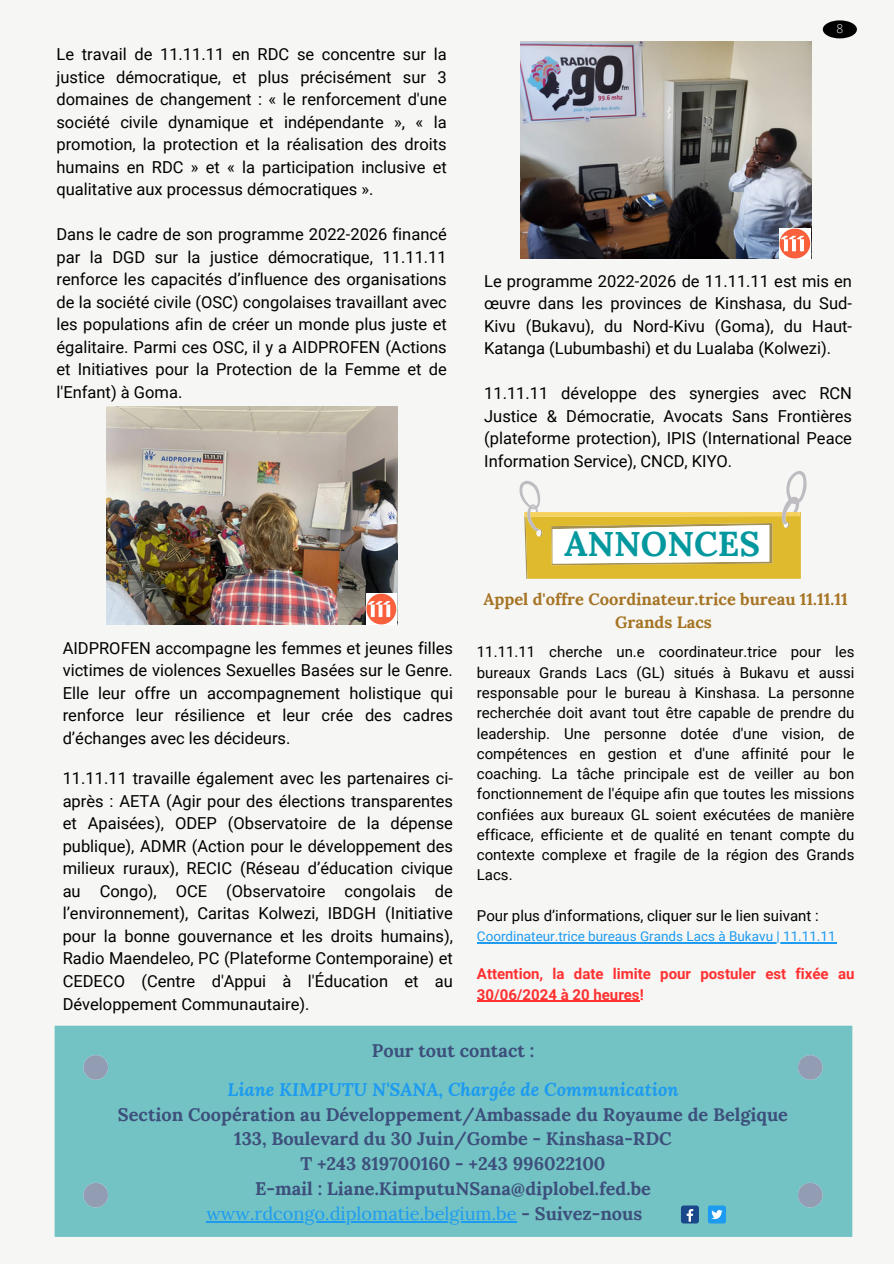
<style>
.page{position:relative;width:894px;height:1264px;background:#fff}
.page>*{position:absolute;margin:0;border:0;box-sizing:border-box;transform-origin:0 0}
.t1{font:700 34.5px "Lora";color:#03989e}
.t2{font:700 18.15px/24.8px "Lora";color:#3d4f7b;text-align:center}
.t3{font:18.15px "Lora";color:#1d9bf0}
.t4{font:16.5px/22.5px "Roboto";color:#000;text-align:justify}
.t5{font:700 16.5px/22.5px "Lora";color:#a57323;text-align:center}
.t6{font:15px/20.2px "Roboto";color:#000;text-align:justify}
.t7{font:700 15px/20.2px "Roboto";color:#ff3131}
.t8{font:13.5px "Roboto";color:#1d9bf0}
.t9{font:300 12px "Open Sans";color:#f6f6f4}
.s1{font-style:italic;color:#1d9bf0}
.s2{font-weight:700;color:#3d4f7b}
</style>
<div class="page">
<div style="left:0;top:0;width:893px;height:1263px;background:#f6f6f4"></div>
<div style="left:55px;top:1025px;width:796px;height:211px;background:#73c3c5"></div>
<div style="left:83px;top:1055px;width:25px;height:24px;background:#929cb2;border-radius:50%"></div>
<div style="left:797px;top:1055px;width:25px;height:24px;background:#929cb2;border-radius:50%"></div>
<svg style="left:797px;top:1182px;width:25px;height:25px"></svg>
<div style="left:83px;top:1182px;width:25px;height:25px;background:#929cb2;border-radius:50%"></div>
<div style="left:822px;top:20px;width:34px;height:18px;background:#000;border-radius:50%"></div>
<hr style="left:206px;top:1221px;width:310px;height:1px;background:#1d9bf0">
<div style="left:680px;top:1205px;width:18px;height:18px;background:#1a4789;border-radius:3px"></div>
<svg style="left:686px;top:1209px;width:7px;height:12px"></svg>
<div style="left:707px;top:1205px;width:18px;height:18px;background:#1d9bf0;border-radius:2px"></div>
<svg style="left:711px;top:1210px;width:11px;height:8px"></svg>
<svg style="left:519px;top:471px;width:287px;height:108px"></svg>
<img style="left:106px;top:406px;width:291px;height:218px">
<img style="left:366px;top:594px;width:30px;height:30px">
<img style="left:520px;top:42px;width:290px;height:217px">
<img style="left:779px;top:228px;width:31px;height:31px">
<hr style="left:477px;top:942px;width:358px;height:1px;background:#1d9bf0">
<hr style="left:477px;top:1000px;width:162px;height:1px;background:#ff3131">
<h3 class="t4" style="left:56px;top:43px;width:391px">Le travail de 11.11.11 en RDC se concentre sur la justice démocratique, et plus précisément sur 3 domaines de changement : « le renforcement d'une société civile dynamique et indépendante », « la promotion, la protection et la réalisation des droits humains en RDC » et « la participation inclusive et qualitative aux processus démocratiques ».</h3>
<h3 class="t4" style="left:56px;top:223px;width:391px">Dans le cadre de son programme 2022-2026 financé par la DGD sur la justice démocratique, 11.11.11 renforce les capacités d’influence des organisations de la société civile (OSC) congolaises travaillant avec les populations afin de créer un monde plus juste et égalitaire. Parmi ces OSC, il y a AIDPROFEN (Actions et Initiatives pour la Protection de la Femme et de l'Enfant) à Goma.</h3>
<h2 class="t4" style="left:63px;top:637px;width:391px">AIDPROFEN accompagne les femmes et jeunes filles victimes de violences Sexuelles Basées sur le Genre.<br>Elle leur offre un accompagnement holistique qui renforce leur résilience et leur crée des cadres d’échanges avec les décideurs.</h2>
<p class="t4" style="left:63px;top:767px;width:391px">11.11.11 travaille également avec les partenaires ci&shy;après : AETA (Agir pour des élections transparentes et Apaisées), ODEP (Observatoire de la dépense publique), ADMR (Action pour le développement des milieux ruraux), RECIC (Réseau d’éducation civique au Congo), OCE (Observatoire congolais de l’environnement), Caritas Kolwezi, IBDGH (Initiative pour la bonne gouvernance et les droits humains), Radio Maendeleo, PC (Plateforme Contemporaine) et CEDECO (Centre d'Appui à l'Éducation et au Développement Communautaire).</p>
<h3 class="t9" style="left:836px;top:21px;width:8px">8</h3>
<p class="t4" style="left:484px;top:270px;width:369px">Le programme 2022-2026 de 11.11.11 est mis en œuvre dans les provinces de Kinshasa, du Sud-Kivu (Bukavu), du Nord-Kivu (Goma), du Haut-Katanga (Lubumbashi) et du Lualaba (Kolwezi).</p>
<h1 class="t4" style="left:484px;top:382px;width:369px">11.11.11 développe des synergies avec RCN Justice &amp; Démocratie, Avocats Sans Frontières (plateforme protection), IPIS (International Peace Information Service), CNCD, KIYO.</h1>
<p class="t1" style="left:564px;top:521px;width:197px">ANNONCES</p>
<p class="t5" style="left:483px;top:588px;width:365px">Appel d'offre Coordinateur.trice bureau 11.11.11<br>Grands Lacs</p>
<p class="t6" style="left:477px;top:642px;width:379px">11.11.11 cherche un.e coordinateur.trice pour les bureaux Grands Lacs (GL) situés à Bukavu et aussi responsable pour le bureau à Kinshasa. La personne recherchée doit avant tout être capable de prendre du leadership. Une personne dotée d'une vision, de compétences en gestion et d'une affinité pour le coaching. La tâche principale est de veiller au bon fonctionnement de l'équipe afin que toutes les missions confiées aux bureaux GL soient exécutées de manière efficace, efficiente et de qualité en tenant compte du contexte complexe et fragile de la région des Grands Lacs.</p>
<h4 class="t6" style="left:477px;top:905px;width:343px">Pour plus d’informations, cliquer sur le lien suivant :</h4>
<h2 class="t8" style="left:477px;top:928px;width:360px">Coordinateur.trice bureaus Grands Lacs à Bukavu | 11.11.11</h2>
<h3 class="t7" style="left:477px;top:964px;width:379px">Attention, la date limite pour postuler est fixée au<br>30/06/2024 à 20 heures!</h3>
<h3 class="t2" style="left:371px;top:1037px;width:164px">Pour tout contact :</h3>
<p class="t2" style="left:118px;top:1076px;width:671px"><span class="s1">Liane KIMPUTU N'SANA, Chargée de Communication<br></span>Section Coopération au Développement/Ambassade du Royaume de Belgique 133, Boulevard du 30 Juin/Gombe - Kinshasa-RDC<br>T +243 819700160 - +243 996022100<br>E-mail : Liane.KimputuNSana@diplobel.fed.be</p>
<p class="t3" style="left:206px;top:1201px;width:437px">www.rdcongo.diplomatie.belgium.be <span class="s2">- Suivez-nous</span></p>
</div>
